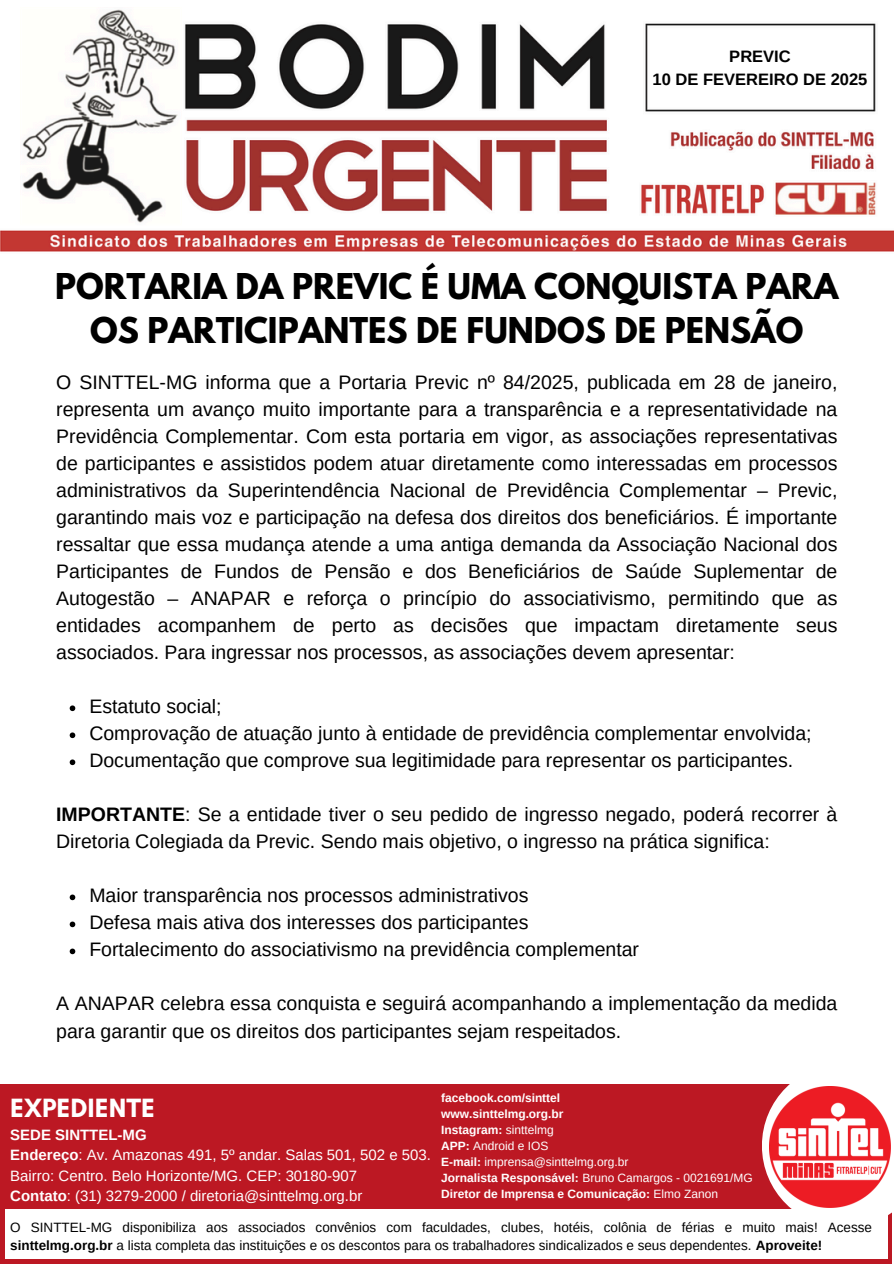
<style>
.page{position:relative;width:894px;height:1264px;background:#fff}
.page>*{position:absolute;margin:0;border:0;box-sizing:border-box;transform-origin:0 0}
.t1{font:700 31.5px/43.8px "League Spartan";color:#000;text-align:center}
.t2{font:700 27px "Glacial Indifference";color:#fff}
.t3{font:19.5px/27px "Arimo";color:#000}
.t4{font:700 16.5px/22.5px "Arimo";color:#000;text-align:center}
.t5{font:15px/20.2px "Arimo";color:#fff}
.t6{font:13.5px/18px "Arimo";color:#000}
.t7{font:700 12px "Arimo";color:#fff}
.t8{font:12px "Arimo";color:#fff}
.s1{font-weight:700}
.s2{font-weight:400}
</style>
<div class="page">
<img style="left:0;top:9px;width:893px;height:243px">
<div style="left:0;top:1083px;width:891px;height:180px;background:#bc1823"></div>
<svg style="left:761px;top:1083px;width:131px;height:144px"></svg>
<div style="left:5px;top:1208px;width:882px;height:50px;background:#fff"></div>
<svg style="left:765px;top:1082px;width:128px;height:128px"></svg>
<img style="left:769px;top:1086px;width:120px;height:121px">
<svg style="left:70px;top:705px;width:5px;height:6px"></svg>
<svg style="left:70px;top:732px;width:5px;height:6px"></svg>
<svg style="left:70px;top:759px;width:5px;height:6px"></svg>
<svg style="left:70px;top:894px;width:5px;height:6px"></svg>
<svg style="left:70px;top:921px;width:5px;height:6px"></svg>
<svg style="left:70px;top:948px;width:5px;height:6px"></svg>
<p class="t4" style="left:652px;top:45px;width:216px">PREVIC<br>10 DE FEVEREIRO DE 2025</p>
<h4 class="t1" style="left:55px;top:269px;width:784px">PORTARIA DA PREVIC É UMA CONQUISTA PARA<br>OS PARTICIPANTES DE FUNDOS DE PENSÃO</h4>
<h3 class="t3" style="left:56px;top:369px;width:782px;text-align:justify">O SINTTEL-MG informa que a Portaria Previc nº 84/2025, publicada em 28 de janeiro, representa um avanço muito importante para a transparência e a representatividade na Previdência Complementar. Com esta portaria em vigor, as associações representativas de participantes e assistidos podem atuar diretamente como interessadas em processos administrativos da Superintendência Nacional de Previdência Complementar – Previc, garantindo mais voz e participação na defesa dos direitos dos beneficiários. É importante ressaltar que essa mudança atende a uma antiga demanda da Associação Nacional dos Participantes de Fundos de Pensão e dos Beneficiários de Saúde Suplementar de Autogestão – ANAPAR e reforça o princípio do associativismo, permitindo que as entidades acompanhem de perto as decisões que impactam diretamente seus associados. Para ingressar nos processos, as associações devem apresentar:</h3>
<h2 class="t3" style="left:89px;top:693px;width:134px">Estatuto social;</h2>
<p class="t3" style="left:89px;top:720px;width:723px">Comprovação de atuação junto à entidade de previdência complementar envolvida;</p>
<p class="t3" style="left:89px;top:747px;width:705px">Documentação que comprove sua legitimidade para representar os participantes.</p>
<p class="t3" style="left:56px;top:801px;width:782px"><span class="s1">IMPORTANTE</span>: Se a entidade tiver o seu pedido de ingresso negado, poderá recorrer à<br>Diretoria Colegiada da Previc. Sendo mais objetivo, o ingresso na prática significa:</p>
<p class="t3" style="left:89px;top:882px;width:440px">Maior transparência nos processos administrativos</p>
<p class="t3" style="left:89px;top:909px;width:440px">Defesa mais ativa dos interesses dos participantes</p>
<p class="t3" style="left:89px;top:936px;width:551px">Fortalecimento do associativismo na previdência complementar</p>
<p class="t3" style="left:56px;top:990px;width:782px">A ANAPAR celebra essa conquista e seguirá acompanhando a implementação da medida para garantir que os direitos dos participantes sejam respeitados.</p>
<h1 class="t2" style="left:10px;top:1090px;width:146px">EXPEDIENTE</h1>
<h3 class="t5" style="left:10px;top:1124px;width:422px"><span class="s1">SEDE SINTTEL-MG<br>Endereço</span>: Av. Amazonas 491, 5º andar. Salas 501, 502 e 503.<br>Bairro: Centro. Belo Horizonte/MG. CEP: 30180-907<br><span class="s1">Contato</span>: (31) 3279-2000 / diretoria@sinttelmg.org.br</h3>
<p class="t7" style="left:441px;top:1091px;width:120px">facebook.com/sinttel</p>
<p class="t7" style="left:441px;top:1107px;width:124px">www.sinttelmg.org.br</p>
<p class="t7" style="left:441px;top:1123px;width:114px">Instagram: <span class="s2">sinttelmg</span></p>
<h3 class="t8" style="left:441px;top:1139px;width:109px"><span class="s1">APP:</span> Android e IOS</h3>
<p class="t8" style="left:441px;top:1155px;width:189px"><span class="s1">E-mail:</span> imprensa@sinttelmg.org.br</p>
<p class="t8" style="left:441px;top:1170px;width:313px"><span class="s1">Jornalista Responsável:</span> Bruno Camargos - 0021691/MG</p>
<p class="t7" style="left:441px;top:1186px;width:278px">Diretor de Imprensa e Comunicação: <span class="s2">Elmo Zanon</span></p>
<p class="t6" style="left:10px;top:1218px;width:863px">O SINTTEL-MG disponibiliza aos associados convênios com faculdades, clubes, hotéis, colônia de férias e muito mais! Acesse <span class="s1">sinttelmg.org.br</span> a lista completa das instituições e os descontos para os trabalhadores sindicalizados e seus dependentes. <span class="s1">Aproveite!</span></p>
</div>
